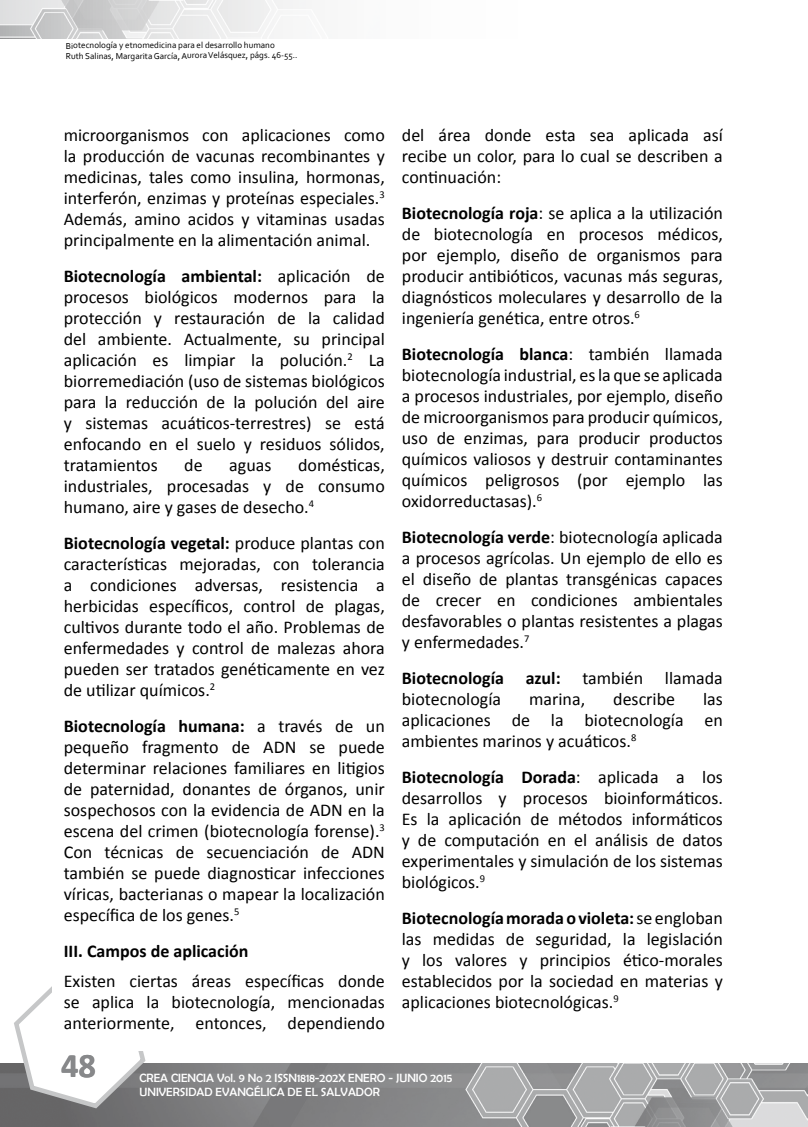
<style>
.page{position:relative;width:808px;height:1127px;background:#fff}
.page>*{position:absolute;margin:0;border:0;box-sizing:border-box;transform-origin:0 0}
.t1{font:700 34.5px "Calibri";color:#87888a}
.t2{font:18px/21px "Calibri";color:#000;text-align:justify}
.t3{font:700 18px "Calibri";color:#000}
.t4{font:12px/13.5px "Berlin Sans FB";color:#fff}
.t5{font:9px/10.5px "Corbel";letter-spacing:-.005em;color:#000}
.s1{font-weight:700}
</style>
<div class="page">
<img style="left:0;top:1063px;width:808px;height:64px">
<svg style="left:11px;top:986px;width:137px;height:125px"></svg>
<div style="left:30px;top:1016px;width:98px;height:26px;background:#fff"></div>
<div style="left:52px;top:964px;width:98px;height:87px;background:#fff"></div>
<img style="left:0;top:0;width:306px;height:38px">
<p class="t5" style="left:66px;top:40px;width:233px">Biotecnología y etnomedicina para el desarrollo humano<br>Ruth Salinas, Margarita García, Aurora Velásquez, págs. 46-55..</p>
<p class="t2" style="left:64px;top:125px;width:323px">microorganismos con aplicaciones como la producción de vacunas recombinantes y medicinas, tales como insulina, hormonas, interferón, enzimas y proteínas especiales.<sup>3<br></sup>Además, amino acidos y vitaminas usadas principalmente en la alimentación animal.</p>
<p class="t2" style="left:64px;top:266px;width:323px"><span class="s1">Biotecnología ambiental:</span> aplicación de procesos biológicos modernos para la protección y restauración de la calidad del ambiente. Actualmente, su principal aplicación es limpiar la polución.<sup>2</sup> La biorremediación (uso de sistemas biológicos para la reducción de la polución del aire y sistemas acuáticos-terrestres) se está enfocando en el suelo y residuos sólidos, tratamientos</p>
<p class="t2" style="left:64px;top:455px;width:323px;text-indent:234px">domésticas, industriales, procesadas y de consumo humano, aire y gases de desecho.<sup>4</sup></p>
<p class="t2" style="left:64px;top:533px;width:323px"><span class="s1">Biotecnología vegetal:</span> produce plantas con características mejoradas, con tolerancia a condiciones adversas, resistencia a herbicidas específicos, control de plagas, cultivos durante todo el año. Problemas de enfermedades y control de malezas ahora pueden ser tratados genéticamente en vez de utilizar químicos.<sup>2</sup></p>
<p class="t2" style="left:64px;top:716px;width:323px"><span class="s1">Biotecnología humana:</span> a través de un pequeño fragmento de ADN se puede determinar relaciones familiares en litigios de paternidad, donantes de órganos, unir sospechosos con la evidencia de ADN en la escena del crimen (biotecnología forense).<sup>3<br></sup>Con técnicas de secuenciación de ADN también se puede diagnosticar infecciones víricas, bacterianas o mapear la localización específica de los genes.<sup>5</sup></p>
<p class="t3" style="left:64px;top:940px;width:186px">III. Campos de aplicación</p>
<p class="t2" style="left:64px;top:970px;width:323px">Existen ciertas áreas específicas donde se aplica la biotecnología, mencionadas anteriormente, entonces, dependiendo</p>
<p class="t2" style="left:184px;top:455px;width:20px">de</p>
<p class="t2" style="left:229px;top:455px;width:44px">aguas</p>
<p class="t2" style="left:402px;top:125px;width:323px">del área donde esta sea aplicada así recibe un color, para lo cual se describen a continuación:</p>
<p class="t2" style="left:402px;top:203px;width:323px"><span class="s1">Biotecnología roja</span>: se aplica a la utilización de biotecnología en procesos médicos, por ejemplo, diseño de organismos para producir antibióticos, vacunas más seguras, diagnósticos moleculares y desarrollo de la ingeniería genética, entre otros.<sup>6</sup></p>
<p class="t2" style="left:402px;top:344px;width:323px"><span class="s1">Biotecnología blanca</span>: también llamada biotecnología industrial, es la que se aplicada a procesos industriales, por ejemplo, diseño de microorganismos para producir químicos, uso de enzimas, para producir productos químicos valiosos y destruir contaminantes químicos peligrosos (por ejemplo las oxidorreductasas).<sup>6</sup></p>
<p class="t2" style="left:402px;top:527px;width:323px"><span class="s1">Biotecnología verde</span>: biotecnología aplicada a procesos agrícolas. Un ejemplo de ello es el diseño de plantas transgénicas capaces de crecer en condiciones ambientales desfavorables o plantas resistentes a plagas y enfermedades.<sup>7</sup></p>
<p class="t2" style="left:402px;top:668px;width:322px"><span class="s1">Biotecnología azul:</span> también llamada biotecnología</p>
<p class="t2" style="left:402px;top:689px;width:323px;text-indent:301px">las aplicaciones de la biotecnología en ambientes marinos y acuáticos.<sup>8</sup></p>
<p class="t2" style="left:402px;top:767px;width:323px"><span class="s1">Biotecnología Dorada</span>: aplicada a los desarrollos y procesos bioinformáticos.<br>Es la aplicación de métodos informáticos y de computación en el análisis de datos experimentales y simulación de los sistemas biológicos.<sup>9</sup></p>
<p class="t2" style="left:402px;top:908px;width:323px"><span class="s1">Biotecnología morada o violeta:</span> se engloban las medidas de seguridad, la legislación y los valores y principios ético-morales establecidos por la sociedad en materias y aplicaciones biotecnológicas.<sup>9</sup></p>
<p class="t2" style="left:529px;top:689px;width:57px">marina,</p>
<p class="t2" style="left:613px;top:689px;width:63px">describe</p>
<h1 class="t1" style="left:61px;top:1043px;width:36px">48</h1>
<p class="t4" style="left:139px;top:1071px;width:315px">CREA CIENCIA Vol. 9 No 2 ISSN1818-202X ENERO - JUNIO 2015<br>UNIVERSIDAD EVANGÉLICA DE EL SALVADOR</p>
</div>
